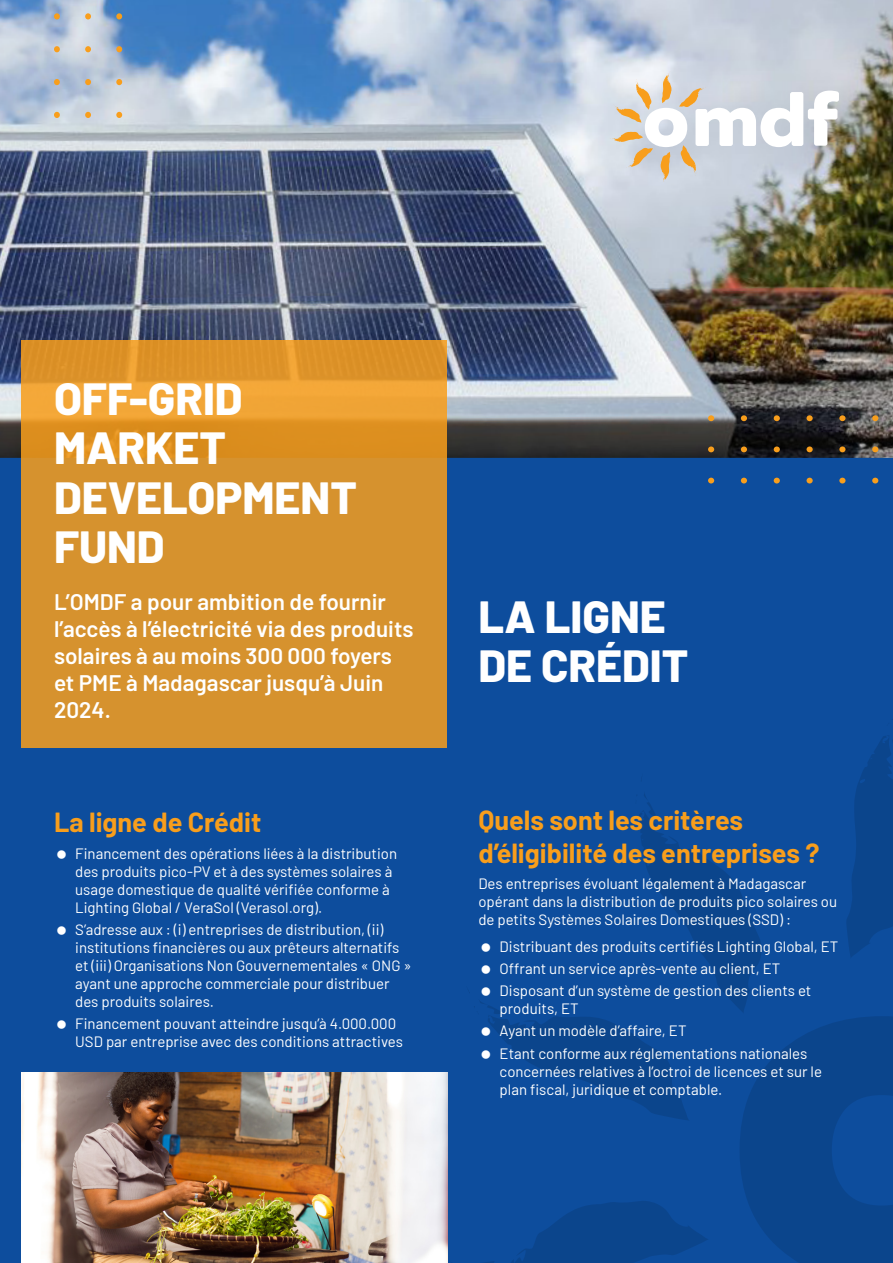
<style>
.page{position:relative;width:893px;height:1263px;background:#fff}
.page>*{position:absolute;margin:0;border:0;box-sizing:border-box;transform-origin:0 0}
.t1{font:800 45px "Barlow";color:#fff}
.texte{font:700 27px/32.4px "Barlow";color:#f89e1c}
.titre{font:700 27px "Barlow";color:#f89e1c}
.texte-2{font:600 22.5px/27px "Barlow";color:#fff}
.texte-3{font:15px/18px "Barlow";color:#fff}
</style>
<div class="page">
<div style="left:0;top:296px;width:893px;height:967px;background:#0d4d9d"></div>
<svg style="left:469px;top:719px;width:424px;height:544px"></svg>
<img style="left:0;top:0;width:893px;height:458px">
<img style="left:21px;top:1073px;width:426px;height:190px">
<svg style="left:116px;top:112px;width:6px;height:6px"></svg>
<svg style="left:85px;top:112px;width:6px;height:6px"></svg>
<svg style="left:54px;top:112px;width:6px;height:6px"></svg>
<svg style="left:116px;top:79px;width:6px;height:6px"></svg>
<svg style="left:85px;top:79px;width:6px;height:6px"></svg>
<svg style="left:54px;top:79px;width:6px;height:6px"></svg>
<svg style="left:116px;top:46px;width:6px;height:6px"></svg>
<svg style="left:85px;top:46px;width:6px;height:6px"></svg>
<svg style="left:54px;top:46px;width:6px;height:6px"></svg>
<svg style="left:116px;top:13px;width:6px;height:6px"></svg>
<svg style="left:85px;top:13px;width:6px;height:6px"></svg>
<svg style="left:54px;top:13px;width:6px;height:6px"></svg>
<svg style="left:21px;top:340px;width:426px;height:408px;background:#da932c"></svg>
<svg style="left:610px;top:71px;width:229px;height:112px"></svg>
<svg style="left:708px;top:478px;width:6px;height:5px"></svg>
<svg style="left:708px;top:446px;width:6px;height:6px"></svg>
<svg style="left:708px;top:415px;width:6px;height:6px"></svg>
<svg style="left:741px;top:478px;width:6px;height:5px"></svg>
<svg style="left:741px;top:446px;width:6px;height:6px"></svg>
<svg style="left:741px;top:415px;width:6px;height:6px"></svg>
<svg style="left:774px;top:478px;width:6px;height:5px"></svg>
<svg style="left:774px;top:446px;width:6px;height:6px"></svg>
<svg style="left:774px;top:415px;width:6px;height:6px"></svg>
<svg style="left:806px;top:478px;width:7px;height:5px"></svg>
<div style="left:806px;top:446px;width:7px;height:6px;background:#f89e1c;border-radius:50%"></div>
<div style="left:806px;top:415px;width:7px;height:6px;background:#f89e1c;border-radius:50%"></div>
<svg style="left:839px;top:478px;width:6px;height:5px"></svg>
<svg style="left:839px;top:446px;width:6px;height:6px"></svg>
<svg style="left:839px;top:415px;width:6px;height:6px"></svg>
<svg style="left:872px;top:478px;width:6px;height:5px"></svg>
<svg style="left:872px;top:446px;width:6px;height:6px"></svg>
<svg style="left:872px;top:415px;width:6px;height:6px"></svg>
<p class="t1" style="left:54px;top:365px;width:190px">OFF-GRID</p>
<p class="t1" style="left:54px;top:414px;width:173px">MARKET</p>
<p class="t1" style="left:54px;top:464px;width:304px">DEVELOPMENT</p>
<p class="t1" style="left:54px;top:513px;width:112px">FUND</p>
<p class="texte-2" style="left:54px;top:587px;width:361px">L’OMDF a pour ambition de fournir l’accès à l’électricité via des produits solaires à au moins 300 000 foyers et PME à Madagascar jusqu’à Juin<br>2024.</p>
<p class="titre" style="left:54px;top:803px;width:209px">La ligne de Crédit</p>
<p class="texte-3" style="left:75px;top:843px;width:323px">Financement des opérations liées à la distribution des produits pico-PV et à des systèmes solaires à usage domestique de qualité vérifiée conforme à Lighting Global / VeraSol (Verasol.org).</p>
<p class="texte-3" style="left:75px;top:919px;width:338px">S’adresse aux : (i) entreprises de distribution, (ii) institutions financières ou aux prêteurs alternatifs et (iii) Organisations Non Gouvernementales « ONG » ayant une approche commerciale pour distribuer des produits solaires.</p>
<p class="texte-3" style="left:75px;top:1014px;width:329px">Financement pouvant atteindre jusqu’à 4.000.000<br>USD par entreprise avec des conditions attractives</p>
<p class="t1" style="left:478px;top:583px;width:189px">LA LIGNE</p>
<p class="t1" style="left:478px;top:632px;width:212px">DE CRÉDIT</p>
<p class="texte" style="left:478px;top:802px;width:343px">Quels sont les critères d’éligibilité des entreprises ?</p>
<p class="texte-3" style="left:478px;top:873px;width:360px">Des entreprises évoluant légalement à Madagascar opérant dans la distribution de produits pico solaires ou de petits Systèmes Solaires Domestiques (SSD) :</p>
<p class="texte-3" style="left:500px;top:936px;width:340px">Distribuant des produits certifiés Lighting Global, ET</p>
<p class="texte-3" style="left:500px;top:958px;width:282px">Offrant un service après-vente au client, ET</p>
<p class="texte-3" style="left:500px;top:980px;width:313px">Disposant d’un système de gestion des clients et produits, ET</p>
<p class="texte-3" style="left:500px;top:1021px;width:188px">Ayant un modèle d’affaire, ET</p>
<p class="texte-3" style="left:500px;top:1043px;width:324px">Etant conforme aux réglementations nationales concernées relatives à l’octroi de licences et sur le plan fiscal, juridique et comptable.</p>
</div>
